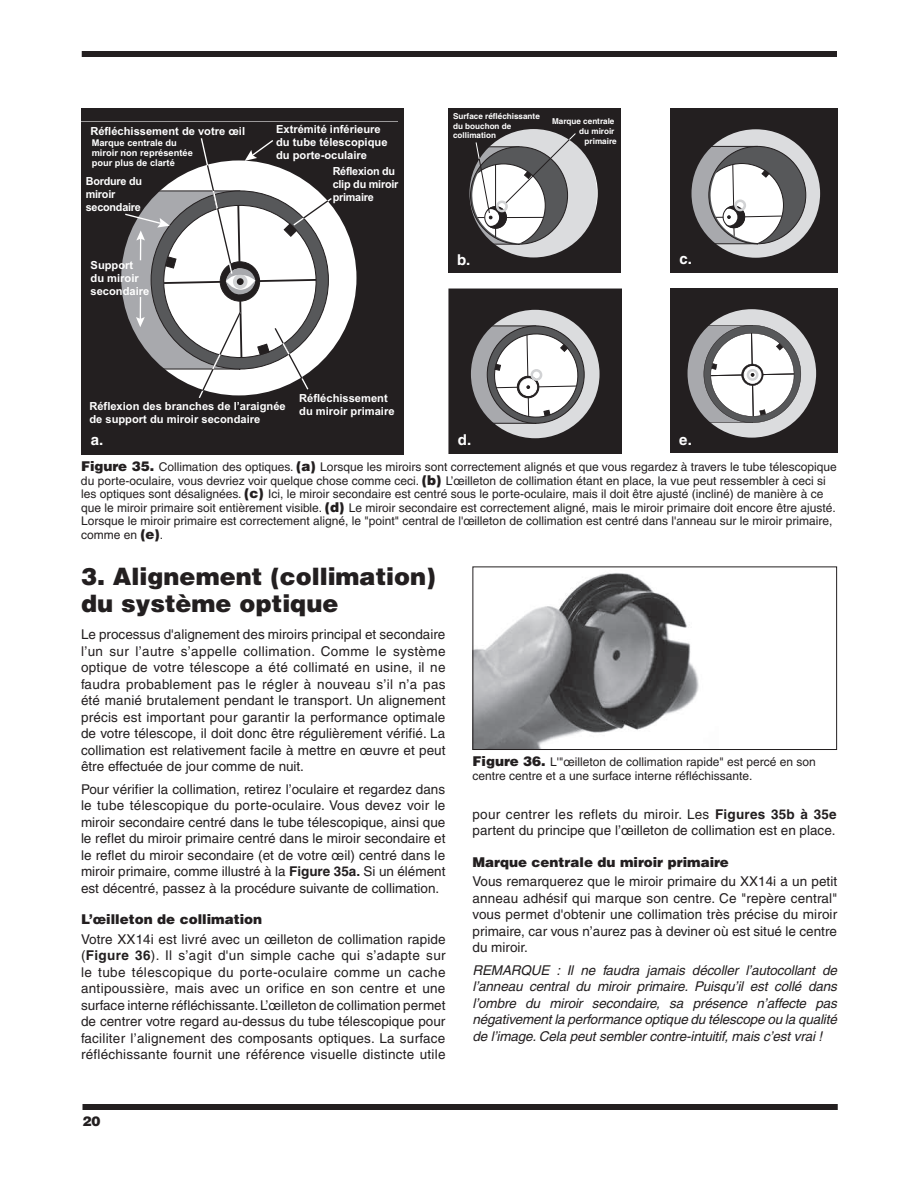
<style>
.page{position:relative;width:918px;height:1188px;background:#fff}
.page>*{position:absolute;margin:0;border:0;box-sizing:border-box;transform-origin:0 0}
.t1{font:900 24px/27px "Helvetica";color:#231f20}
.t2{font:700 15px "Helvetica";color:#fff}
.t3{font:13.5px/16.5px "Helvetica";color:#231f20;text-align:justify}
.t4{font:italic 13.5px/16.5px "Helvetica";letter-spacing:-.01em;color:#231f20;text-align:justify}
.t5{font:900 13.5px "Helvetica";color:#231f20}
.t6{font:12px/13.5px "Helvetica";color:#231f20}
.t7{font:700 11.1px/13px "Arial";color:#fff}
.t8{font:700 11.1px/13px "Arial";letter-spacing:-.02em;color:#fff}
.t9{font:700 9.3px/10.2px "Arial";color:#fff}
.t10{font:700 8.1px/9.8px "Helvetica";color:#fff;text-align:right}
.s1{font-weight:900;font-size:13.5px}
.s2{font-weight:700}
</style>
<div class="page">
<div style="left:82px;top:51px;width:755px;height:6px;background:#231f20"></div>
<div style="left:82px;top:1104px;width:756px;height:6px;background:#231f20"></div>
<div style="left:81px;top:108px;width:322px;height:346px;background:#231f20"></div>
<svg style="left:333px;top:207px;width:24px;height:142px;fill:#fff"></svg>
<svg style="left:121px;top:138px;width:212px;height:260px"></svg>
<svg style="left:448px;top:108px;width:173px;height:165px;background:#696768"></svg>
<svg style="left:670px;top:108px;width:168px;height:165px;background:#696769"></svg>
<svg style="left:448px;top:289px;width:173px;height:164px"></svg>
<div style="left:531px;top:369px;width:11px;height:12px;border:3px solid #d1d2d4;border-radius:50%"></div>
<svg style="left:671px;top:288px;width:167px;height:165px"></svg>
<div style="left:457px;top:254px;width:43px;height:15px;background:#231f20"></div>
<div style="left:680px;top:254px;width:28px;height:17px;background:#231f20"></div>
<div style="left:458px;top:434px;width:29px;height:14px;background:#231f20"></div>
<div style="left:679px;top:434px;width:29px;height:17px;background:#231f20"></div>
<img style="left:474px;top:573px;width:225px;height:175px">
<div style="left:472px;top:567px;width:365px;height:183px;border:1px solid #231f20"></div>
<p class="t7" style="left:90px;top:125px;width:156px">Réfléchissement de votre œil</p>
<p class="t9" style="left:92px;top:138px;width:103px">Marque centrale du miroir non représentée pour plus de clarté</p>
<p class="t8" style="left:86px;top:175px;width:58px">Bordure du miroir secondaire</p>
<p class="t7" style="left:91px;top:259px;width:60px">Support du miroir secondaire</p>
<p class="t7" style="left:276px;top:123px;width:113px">Extrémité inférieure du tube télescopique du porte-oculaire</p>
<p class="t8" style="left:333px;top:165px;width:67px">Réflexion du clip du miroir primaire</p>
<p class="t7" style="left:89px;top:400px;width:198px">Réflexion des branches de l’araignée de support du miroir secondaire</p>
<p class="t2" style="left:91px;top:430px;width:14px">a.</p>
<p class="t7" style="left:299px;top:392px;width:97px">Réfléchissement du miroir primaire</p>
<p class="t10" style="left:453px;top:112px;width:88px;text-align:left">Surface réfléchissante du bouchon de collimation</p>
<p class="t10" style="left:552px;top:117px;width:66px">Marque centrale du miroir primaire</p>
<p class="t2" style="left:457px;top:250px;width:15px">b.</p>
<p class="t2" style="left:680px;top:250px;width:14px">c.</p>
<p class="t2" style="left:458px;top:430px;width:15px">d.</p>
<p class="t2" style="left:679px;top:430px;width:14px">e.</p>
<p class="t6" style="left:81px;top:460px;width:757px"><span class="s1">Figure 35.</span> Collimation des optiques. <span class="s1">(a)</span> Lorsque les miroirs sont correctement alignés et que vous regardez à travers le tube télescopique du porte-oculaire, vous devriez voir quelque chose comme ceci. <span class="s1">(b)</span> L’œilleton de collimation étant en place, la vue peut ressembler à ceci si les optiques sont désalignées. <span class="s1">(c)</span> Ici, le miroir secondaire est centré sous le porte-oculaire, mais il doit être ajusté (incliné) de manière à ce que le miroir primaire soit entièrement visible. <span class="s1">(d)</span> Le miroir secondaire est correctement aligné, mais le miroir primaire doit encore être ajusté.<br>Lorsque le miroir primaire est correctement aligné, le "point" central de l'œilleton de collimation est centré dans l'anneau sur le miroir primaire, comme en <span class="s1">(e)</span>.</p>
<h1 class="t1" style="left:81px;top:562px;width:356px">3. Alignement (collimation) du système optique</h1>
<p class="t3" style="left:81px;top:626px;width:366px">Le processus d'alignement des miroirs principal et secondaire l’un sur l’autre s’appelle collimation. Comme le système optique de votre télescope a été collimaté en usine, il ne faudra probablement pas le régler à nouveau s’il n’a pas été manié brutalement pendant le transport. Un alignement précis est important pour garantir la performance optimale de votre télescope, il doit donc être régulièrement vérifié. La collimation est relativement facile à mettre en œuvre et peut être effectuée de jour comme de nuit.</p>
<p class="t3" style="left:81px;top:781px;width:366px">Pour vérifier la collimation, retirez l’oculaire et regardez dans le tube télescopique du porte-oculaire. Vous devez voir le miroir secondaire centré dans le tube télescopique, ainsi que le reflet du miroir primaire centré dans le miroir secondaire et le reflet du miroir secondaire (et de votre œil) centré dans le miroir primaire, comme illustré à la <span class="s2">Figure 35a.</span> Si un élément est décentré, passez à la procédure suivante de collimation.</p>
<p class="t5" style="left:81px;top:911px;width:183px">L’œilleton de collimation</p>
<p class="t3" style="left:81px;top:931px;width:366px">Votre XX14i est livré avec un œilleton de collimation rapide (<span class="s2">Figure 36</span>). Il s’agit d'un simple cache qui s’adapte sur le tube télescopique du porte-oculaire comme un cache antipoussière, mais avec un orifice en son centre et une surface interne réfléchissante. L’œilleton de collimation permet de centrer votre regard au-dessus du tube télescopique pour faciliter l’alignement des composants optiques. La surface réfléchissante fournit une référence visuelle distincte utile</p>
<p class="t5" style="left:82px;top:1113px;width:20px">20</p>
<p class="t6" style="left:472px;top:756px;width:345px"><span class="s1">Figure 36.</span> L'"œilleton de collimation rapide" est percé en son centre centre et a une surface interne réfléchissante.</p>
<p class="t3" style="left:472px;top:806px;width:366px">pour centrer les reflets du miroir. Les <span class="s2">Figures 35b à 35e </span>partent du principe que l’œilleton de collimation est en place.</p>
<p class="t5" style="left:472px;top:853px;width:258px">Marque centrale du miroir primaire</p>
<p class="t3" style="left:472px;top:873px;width:366px">Vous remarquerez que le miroir primaire du XX14i a un petit anneau adhésif qui marque son centre. Ce "repère central" vous permet d'obtenir une collimation très précise du miroir primaire, car vous n’aurez pas à deviner où est situé le centre du miroir.</p>
<p class="t4" style="left:472px;top:962px;width:366px">REMARQUE : Il ne faudra jamais décoller l’autocollant de l’anneau central du miroir primaire. Puisqu’il est collé dans l’ombre du miroir secondaire, sa présence n’affecte pas négativement la performance optique du télescope ou la qualité de l’image. Cela peut sembler contre-intuitif, mais c’est vrai !</p>
</div>
